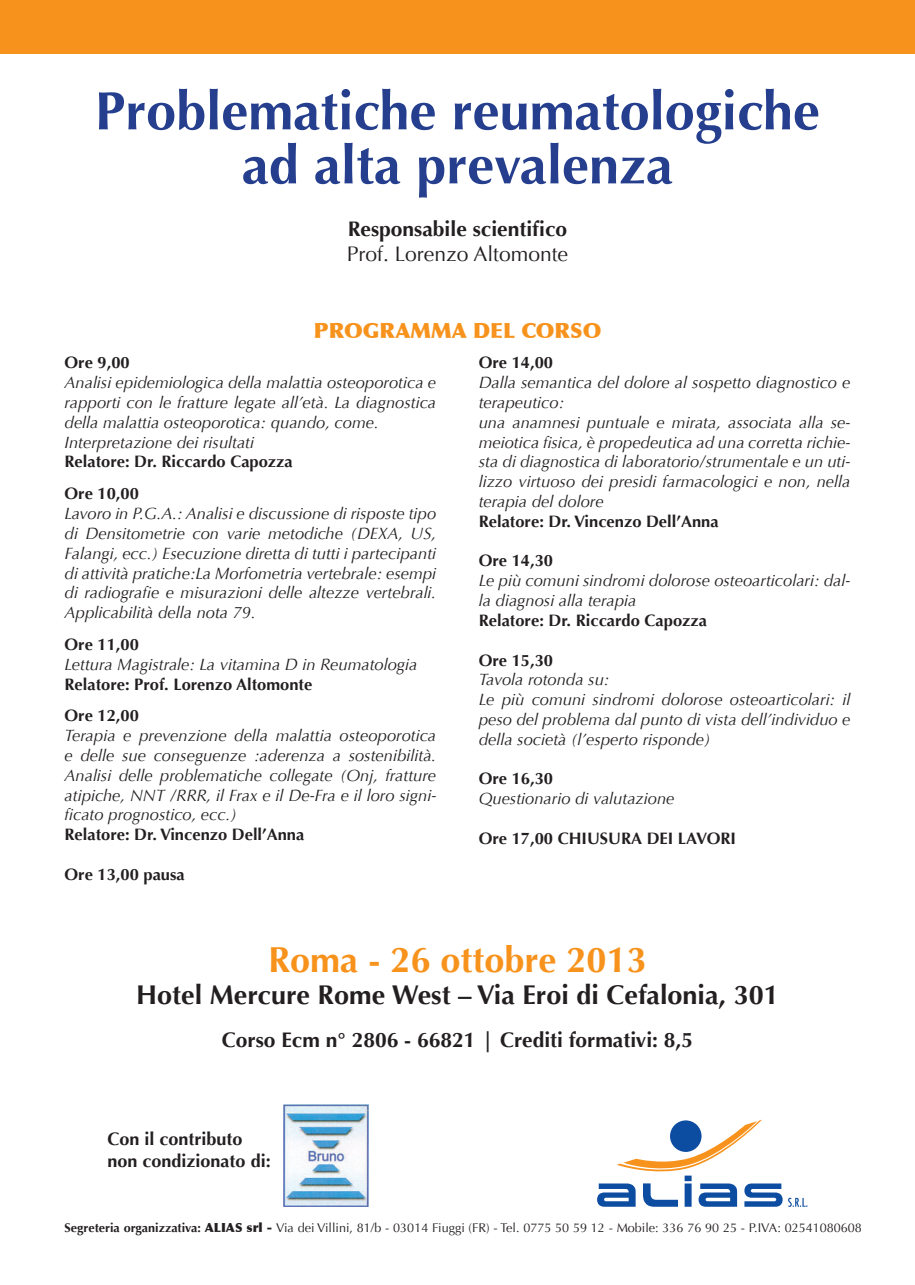
<style>
.page{position:relative;width:915px;height:1285px;background:#fff}
.page>*{position:absolute;margin:0;border:0;box-sizing:border-box;transform-origin:0 0}
.t1{font:700 54px/54px "Optima";color:#253f8e;text-align:center}
.t2{font:700 36px "Optima";color:#f7931d}
.t3{font:700 27px "Optima";color:#231f20}
.t4{font:700 21px "Optima";color:#231f20}
.t5{font:21px "Optima";color:#231f20}
.t6{font:900 21px "Optima";color:#f7931d}
.t7{font:700 18px/21.6px "Optima";color:#231f20}
.t8{font:italic 16.5px/19.8px "Optima";color:#231f20}
.t9{font:700 16.5px/31.8px "Optima";color:#231f20}
.t10{font:12.6px "Optima";color:#231f20}
.s1{font-weight:700}
.s2{font-weight:900}
</style>
<div class="page">
<div style="left:1px;top:0;width:913px;height:53px;background:#f7931d"></div>
<svg style="left:597px;top:1119px;width:210px;height:87px"></svg>
<img style="left:283px;top:1104px;width:85px;height:102px">
<h1 class="t1" style="left:95px;top:85px;width:726px">Problematiche reumatologiche ad alta prevalenza</h1>
<p class="t4" style="left:347px;top:216px;width:221px">Responsabile scientifico</p>
<p class="t5" style="left:347px;top:241px;width:222px">Prof. Lorenzo Altomonte</p>
<p class="t6" style="left:314px;top:317px;width:289px">PROGRAMMA DEL CORSO</p>
<p class="t9" style="left:64px;top:347px;width:67px">Ore 9,00</p>
<p class="t8" style="left:64px;top:373px;width:373px">Analisi epidemiologica della malattia osteoporotica e rapporti con le fratture legate all’età. La diagnostica della malattia osteoporotica: quando, come.<br>Interpretazione dei risultati</p>
<p class="t9" style="left:64px;top:446px;width:230px">Relatore: Dr. Riccardo Capozza<br>Ore 10,00</p>
<p class="t8" style="left:64px;top:503px;width:373px;text-align:justify">Lavoro in P.G.A.: Analisi e discussione di risposte tipo di Densitometrie con varie metodiche (DEXA, US, Falangi, ecc.) Esecuzione diretta di tutti i partecipanti di attività pratiche:La Morfometria vertebrale: esempi di radiografie e misurazioni delle altezze vertebrali.<br>Applicabilità della nota 79.</p>
<p class="t9" style="left:64px;top:628px;width:76px">Ore 11,00</p>
<p class="t8" style="left:64px;top:654px;width:354px">Lettura Magistrale: La vitamina D in Reumatologia</p>
<p class="t9" style="left:64px;top:668px;width:249px">Relatore: Prof. Lorenzo Altomonte<br>Ore 12,00</p>
<p class="t8" style="left:64px;top:725px;width:373px;text-align:justify">Terapia e prevenzione della malattia osteoporotica e delle sue conseguenze :aderenza a sostenibilità.<br>Analisi delle problematiche collegate (Onj, fratture atipiche, NNT /RRR, il Frax e il De-Fra e il loro signi&shy;ficato prognostico, ecc.)</p>
<p class="t9" style="left:64px;top:818px;width:241px">Relatore: Dr. Vincenzo Dell’Anna</p>
<p class="t9" style="left:64px;top:858px;width:122px">Ore 13,00 pausa</p>
<p class="t9" style="left:478px;top:347px;width:76px">Ore 14,00</p>
<p class="t8" style="left:478px;top:373px;width:373px">Dalla semantica del dolore al sospetto diagnostico e terapeutico:<br>una anamnesi puntuale e mirata, associata alla se&shy;meiotica fisica, è propedeutica ad una corretta richie&shy;sta di diagnostica di laboratorio/strumentale e un uti&shy;lizzo virtuoso dei presidi farmacologici e non, nella terapia del dolore</p>
<p class="t9" style="left:478px;top:505px;width:241px">Relatore: Dr. Vincenzo Dell’Anna</p>
<p class="t9" style="left:478px;top:545px;width:76px">Ore 14,30</p>
<p class="t8" style="left:478px;top:571px;width:373px">Le più comuni sindromi dolorose osteoarticolari: dal&shy;la diagnosi alla terapia</p>
<p class="t9" style="left:478px;top:604px;width:230px">Relatore: Dr. Riccardo Capozza</p>
<p class="t9" style="left:478px;top:644px;width:76px">Ore 15,30</p>
<p class="t8" style="left:478px;top:670px;width:373px">Tavola rotonda su:<br>Le più comuni sindromi dolorose osteoarticolari: il peso del problema dal punto di vista dell’individuo e della società (l’esperto risponde)</p>
<p class="t9" style="left:478px;top:763px;width:76px">Ore 16,30</p>
<p class="t8" style="left:478px;top:788px;width:197px">Questionario di valutazione</p>
<p class="t9" style="left:478px;top:822px;width:259px">Ore 17,00 CHIUSURA DEI LAVORI</p>
<h2 class="t2" style="left:268px;top:938px;width:380px">Roma - 26 ottobre 2013</h2>
<h3 class="t3" style="left:136px;top:978px;width:643px">Hotel Mercure Rome West – Via Eroi di Cefalonia, 301</h3>
<p class="t4" style="left:222px;top:1027px;width:472px">Corso Ecm n° 2806 - 66821 | Crediti formativi: 8,5</p>
<p class="t7" style="left:107px;top:1127px;width:165px">Con il contributo non condizionato di:</p>
<p class="t10" style="left:64px;top:1219px;width:798px"><span class="s1">Segreteria organizzativa:</span> <span class="s2">ALIAS srl -</span> Via dei Villini, 81/b - 03014 Fiuggi (FR) - Tel. 0775 50 59 12 - Mobile: 336 76 90 25 - P.IVA: 02541080608</p>
</div>
